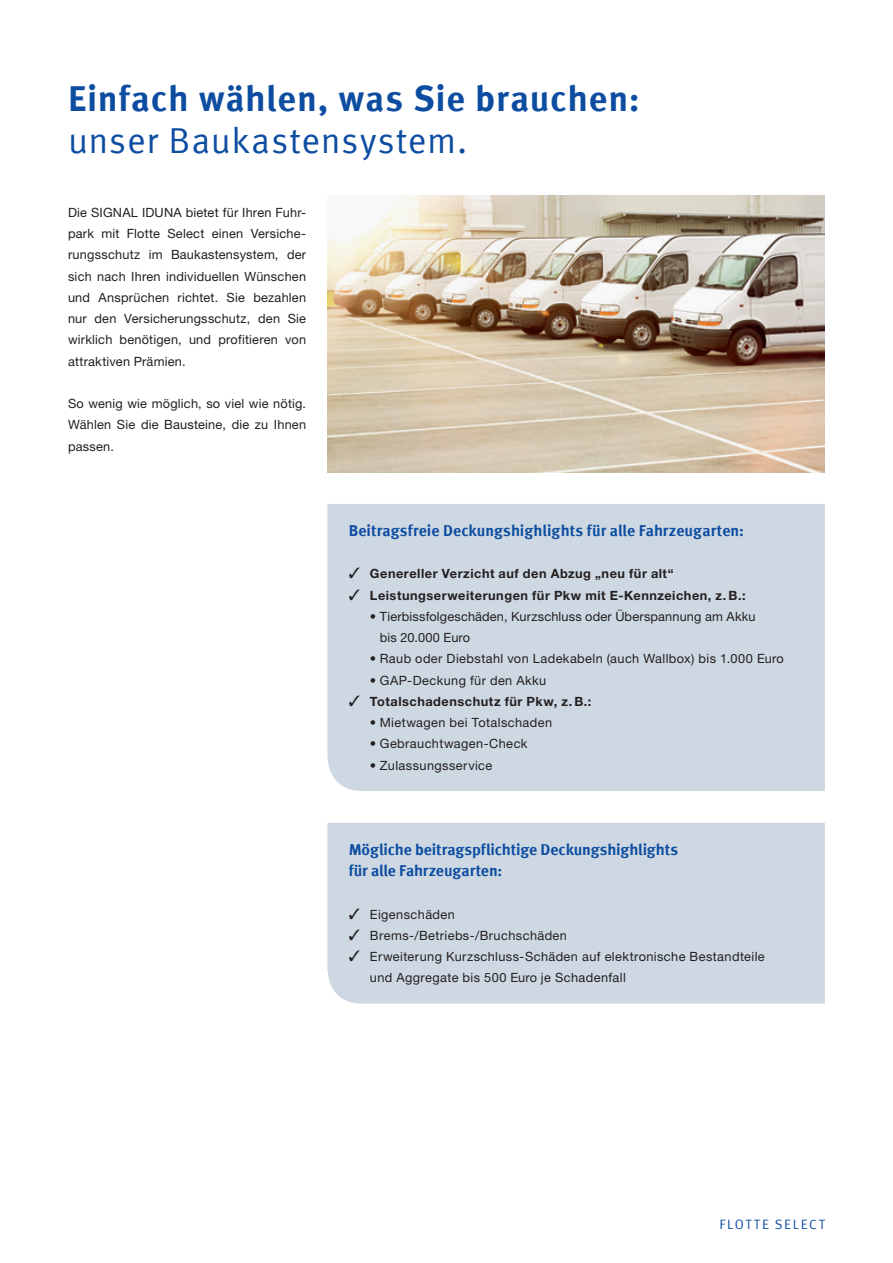
<style>
.page{position:relative;width:893px;height:1263px;background:#fff}
.page>*{position:absolute;margin:0;border:0;box-sizing:border-box;transform-origin:0 0}
.t1{font:700 36px "Meta Offc Pro";letter-spacing:.02em;color:#0d4da1}
.t2{font:36px "Meta Offc Pro Norm";letter-spacing:.02em;color:#0d4da1}
.t3{font:700 15.75px/21.3px "Meta Offc Pro";letter-spacing:-.005em;color:#0d4da1}
.t4{font:13.5px "Meta Offc Pro Norm";letter-spacing:.12em;color:#0d4da1}
.t5{font:12.75px/21.3px "Helvetica Neue LTW1 G";letter-spacing:.03em;color:#231f20;text-align:justify}
.t6{font:700 12.75px "Helvetica Neue LTW1 G";letter-spacing:.04em;color:#231f20}
.t7{font:12.75px/21.3px "Helvetica Neue LTW1 G";letter-spacing:.01em;color:#231f20}
</style>
<div class="page">
<img style="left:327px;top:196px;width:498px;height:276px">
<div style="left:327px;top:504px;width:498px;height:287px;background:#ced8e2"></div>
<div style="left:327px;top:823px;width:498px;height:180px;background:#ced8e2"></div>
<h1 class="t1" style="left:68px;top:75px;width:573px">Einfach wählen, was Sie brauchen:</h1>
<h1 class="t2" style="left:68px;top:117px;width:401px">unser Baukastensystem.</h1>
<p class="t5" style="left:68px;top:202px;width:240px">Die SIGNAL IDUNA bietet für Ihren Fuhr&shy;park mit Flotte Select einen Versiche&shy;rungsschutz im Baukastensystem, der sich nach Ihren individuellen Wünschen und Ansprüchen richtet. Sie bezahlen nur den Versicherungsschutz, den Sie wirklich benötigen, und profitieren von attraktiven Prämien.</p>
<p class="t5" style="left:68px;top:393px;width:240px">So wenig wie möglich, so viel wie nötig.<br>Wählen Sie die Bausteine, die zu Ihnen passen.</p>
<p class="t3" style="left:349px;top:520px;width:397px">Beitragsfreie Deckungshighlights für alle Fahrzeugarten:</p>
<p class="t6" style="left:349px;top:566px;width:327px">✓ Genereller Verzicht auf den Abzug „neu für alt“</p>
<p class="t6" style="left:349px;top:587px;width:398px">✓ Leistungserweiterungen für Pkw mit E-Kennzeichen, z. B.:</p>
<p class="t7" style="left:380px;top:606px;width:377px;text-indent:-10px">• Tierbissfolgeschäden, Kurzschluss oder Überspannung am Akku bis 20.000 Euro</p>
<p class="t5" style="left:370px;top:648px;width:415px">• Raub oder Diebstahl von Ladekabeln (auch Wallbox) bis 1.000 Euro</p>
<p class="t5" style="left:370px;top:669px;width:178px">• GAP-Deckung für den Akku</p>
<p class="t6" style="left:349px;top:693px;width:244px">✓ Totalschadenschutz für Pkw, z. B.:</p>
<p class="t5" style="left:370px;top:712px;width:184px">• Mietwagen bei Totalschaden</p>
<p class="t5" style="left:370px;top:733px;width:159px">• Gebrauchtwagen-Check</p>
<p class="t5" style="left:370px;top:754px;width:124px">• Zulassungsservice</p>
<p class="t3" style="left:349px;top:838px;width:331px">Mögliche beitragspflichtige Deckungshighlights für alle Fahrzeugarten:</p>
<p class="t5" style="left:349px;top:903px;width:108px">✓ Eigenschäden</p>
<p class="t5" style="left:349px;top:924px;width:220px">✓ Brems-/Betriebs-/Bruchschäden</p>
<p class="t5" style="left:370px;top:946px;width:396px;text-indent:-21px">✓ Erweiterung Kurzschluss-Schäden auf elektronische Bestandteile und Aggregate bis 500 Euro je Schadenfall</p>
<p class="t4" style="left:719px;top:1215px;width:107px">FLOTTE SELECT</p>
</div>
